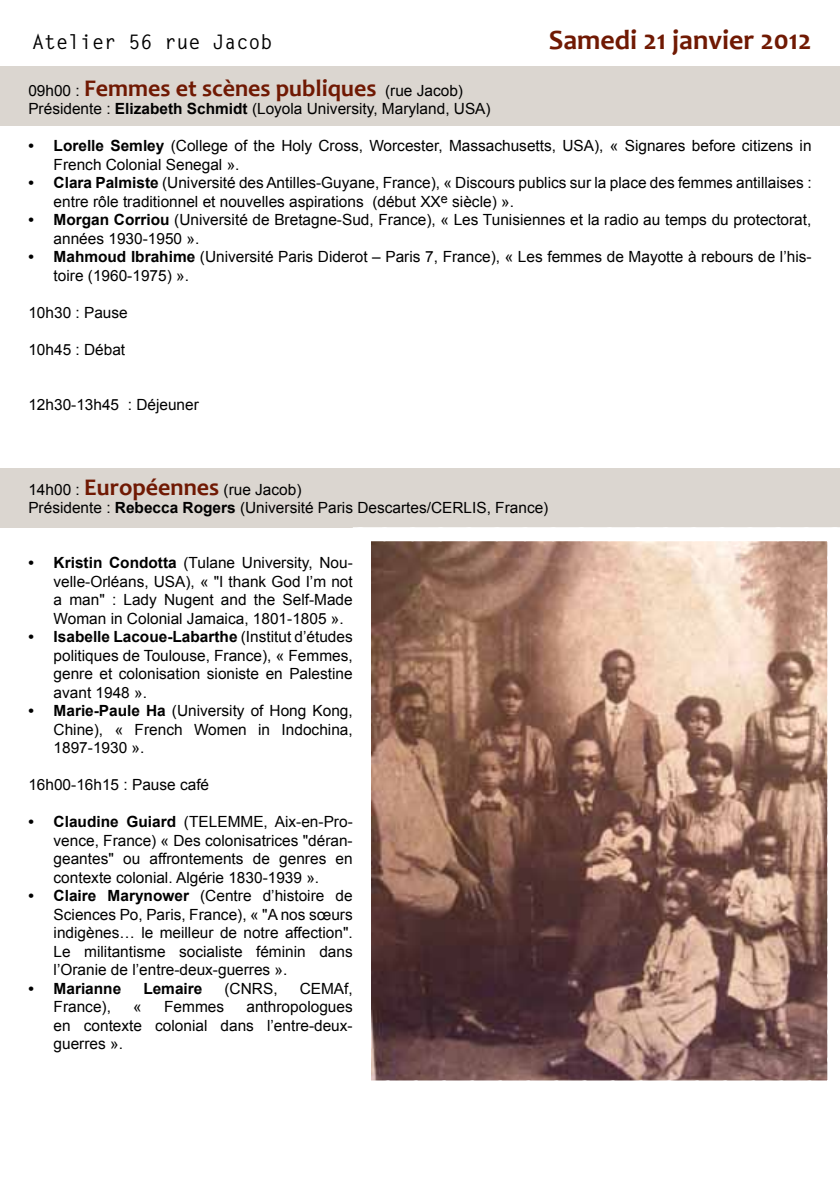
<style>
.page{position:relative;width:840px;height:1191px;background:#fff}
.page>*{position:absolute;margin:0;border:0;box-sizing:border-box;transform-origin:0 0}
.t1{font:700 28px "Candara";color:#701903}
.t2{font:700 24px "Candara";color:#701903}
.t3{font:700 20px "Letter Gothic Std";color:#000}
.t4{font:15.4px/18.4px "Arial";color:#000;text-align:justify}
.t5{font:700 15.4px "Arial";color:#000}
.s1{font-family:"Arial";font-weight:400;font-size:15.4px;color:#000}
.s2{font-weight:700}
.s3{font-family:"Candara";font-weight:700;font-size:24px;color:#701903}
</style>
<div class="page">
<div style="left:0;top:468px;width:839px;height:59px;background:#dbd6d0"></div>
<div style="left:0;top:67px;width:839px;height:59px;background:#dbd6d0"></div>
<svg style="left:352px;top:527px;width:487px;height:554px"></svg>
<svg style="left:352px;top:562px;width:14px;height:511px"></svg>
<svg style="left:387px;top:1080px;width:432px;height:1px"></svg>
<svg style="left:826px;top:548px;width:13px;height:511px"></svg>
<svg style="left:373px;top:527px;width:433px;height:14px"></svg>
<svg style="left:833px;top:527px;width:1px;height:14px"></svg>
<svg style="left:359px;top:527px;width:1px;height:14px"></svg>
<svg style="left:839px;top:66px;width:1px;height:60px"></svg>
<p class="t3" style="left:32px;top:29px;width:242px">Atelier 56 rue Jacob</p>
<h1 class="t1" style="left:548px;top:22px;width:264px">Samedi 21 janvier 2012</h1>
<h2 class="t2" style="left:28px;top:73px;width:436px"><span class="s1">09h00 :</span> Femmes et scènes publiques <span class="s1">(rue Jacob)</span></h2>
<p class="t4" style="left:28px;top:100px;width:463px">Présidente : <span class="s2">Elizabeth Schmidt</span> (Loyola University, Maryland, USA)</p>
<p class="t4" style="left:54px;top:137px;width:759px;text-indent:-25px"><span class="s2">• Lorelle Semley</span> (College of the Holy Cross, Worcester, Massachusetts, USA), « Signares before citizens in<br>French Colonial Senegal ».</p>
<p class="t4" style="left:54px;top:174px;width:759px;text-indent:-25px"><span class="s2">• Clara Palmiste</span> (Université des Antilles-Guyane, France), « Discours publics sur la place des femmes antillaises : entre rôle traditionnel et nouvelles aspirations (début XX<sup>e</sup> siècle) ».</p>
<p class="t4" style="left:54px;top:211px;width:759px;text-indent:-25px"><span class="s2">• Morgan Corriou</span> (Université de Bretagne-Sud, France), « Les Tunisiennes et la radio au temps du protectorat, années 1930-1950 ».</p>
<p class="t4" style="left:54px;top:248px;width:759px;text-indent:-25px"><span class="s2">• Mahmoud Ibrahime</span> (Université Paris Diderot – Paris 7, France), « Les femmes de Mayotte à rebours de l’his&shy;toire (1960-1975) ».</p>
<p class="t4" style="left:28px;top:303px;width:101px">10h30 : Pause</p>
<p class="t4" style="left:28px;top:340px;width:98px">10h45 : Débat</p>
<p class="t4" style="left:28px;top:396px;width:172px">12h30-13h45 : Déjeuner</p>
<p class="t4" style="left:28px;top:480px;width:521px">14h00 : <span class="s3">Européennes</span> (rue Jacob)<br>Présidente : <span class="s2">Rebecca Rogers</span> (Université Paris Descartes/CERLIS, France)</p>
<p class="t4" style="left:54px;top:554px;width:300px;text-indent:-25px"><span class="s2">• Kristin Condotta</span> (Tulane University, Nou&shy;velle-Orléans, USA), « "I thank God I’m not a man" : Lady Nugent and the Self-Made Woman in Colonial Jamaica, 1801-1805 ».</p>
<p class="t4" style="left:54px;top:628px;width:300px;text-indent:-25px"><span class="s2">• Isabelle Lacoue-Labarthe</span> (Institut d’études politiques de Toulouse, France), « Femmes, genre et colonisation sioniste en Palestine avant 1948 ».</p>
<p class="t4" style="left:54px;top:702px;width:300px;text-indent:-25px"><span class="s2">• Marie-Paule Ha</span> (University of Hong Kong, Chine), « French Women in Indochina, 1897-1930 ».</p>
<p class="t4" style="left:28px;top:776px;width:182px">16h00-16h15 : Pause café</p>
<p class="t4" style="left:54px;top:813px;width:300px;text-indent:-25px"><span class="s2">• Claudine Guiard</span> (TELEMME, Aix-en-Pro&shy;vence, France) « Des colonisatrices "déran&shy;geantes" ou affrontements de genres en contexte colonial. Algérie 1830-1939 ».</p>
<p class="t4" style="left:54px;top:886px;width:300px;text-indent:-25px"><span class="s2">• Claire Marynower</span> (Centre d’histoire de Sciences Po, Paris, France), « "A nos sœurs indigènes… le meilleur de notre affection".<br>Le militantisme socialiste féminin dans l’Oranie de l’entre-deux-guerres ».</p>
<p class="t5" style="left:28px;top:978px;width:94px">• Marianne</p>
<p class="t5" style="left:143px;top:978px;width:61px">Lemaire</p>
<p class="t4" style="left:224px;top:979px;width:55px">(CNRS,</p>
<p class="t4" style="left:299px;top:979px;width:55px">CEMAf,</p>
<p class="t4" style="left:54px;top:997px;width:59px">France),</p>
<p class="t4" style="left:133px;top:997px;width:10px">«</p>
<p class="t4" style="left:164px;top:997px;width:61px">Femmes</p>
<p class="t4" style="left:54px;top:997px;width:300px;text-indent:193px">anthropologues en contexte colonial dans l’entre-deux&shy;guerres ».</p>
</div>
